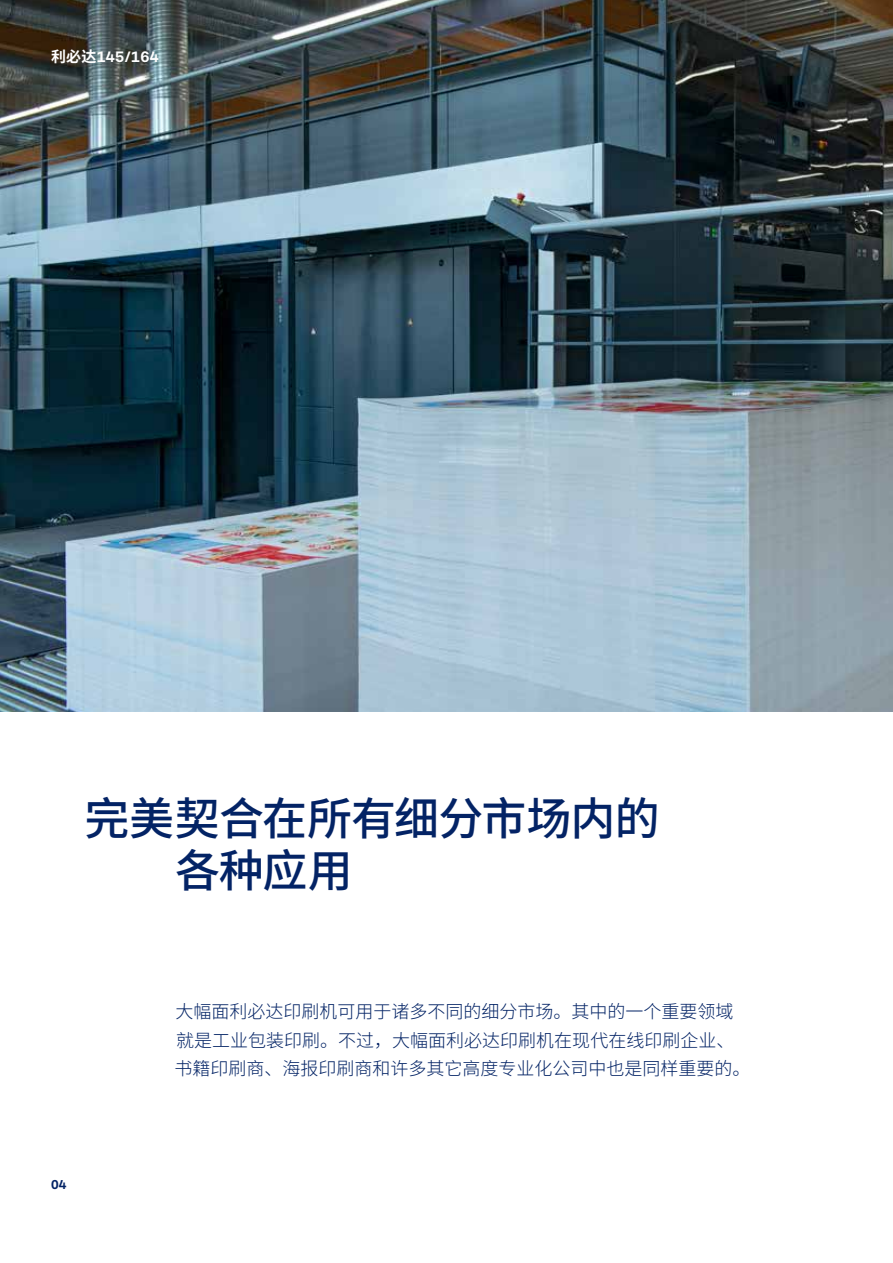
<style>
.page{position:relative;width:893px;height:1263px;background:#fff}
.page>*{position:absolute;margin:0;border:0;box-sizing:border-box;transform-origin:0 0}
.t1{font:500 45px/51.8px "Source Han Sans CN";letter-spacing:-.015em;color:#032365}
.t2{font:300 18px/28.5px "Source Han Sans CN";color:#032365}
.t3{font:600 15px "Koenig&Bauer H";letter-spacing:.015em;color:#fff}
.t4{font:600 12.75px "Koenig&Bauer H";color:#032365}
.s1{font-family:"Source Han Sans CN";font-weight:700}
</style>
<div class="page">
<img style="left:0;top:0;width:893px;height:711px">
<p class="t3" style="left:51px;top:47px;width:109px"><span class="s1">利必达</span>145/164</p>
<h1 class="t1" style="left:175px;top:793px;width:486px;text-indent:-91px">完美契合在所有细分市场内的各种应用</h1>
<p class="t4" style="left:51px;top:1177px;width:17px">04</p>
<p class="t2" style="left:175px;top:998px;width:577px">大幅面利必达印刷机可用于诸多不同的细分市场。其中的一个重要领域就是工业包装印刷。不过，大幅面利必达印刷机在现代在线印刷企业、书籍印刷商、海报印刷商和许多其它高度专业化公司中也是同样重要的。</p>
</div>
